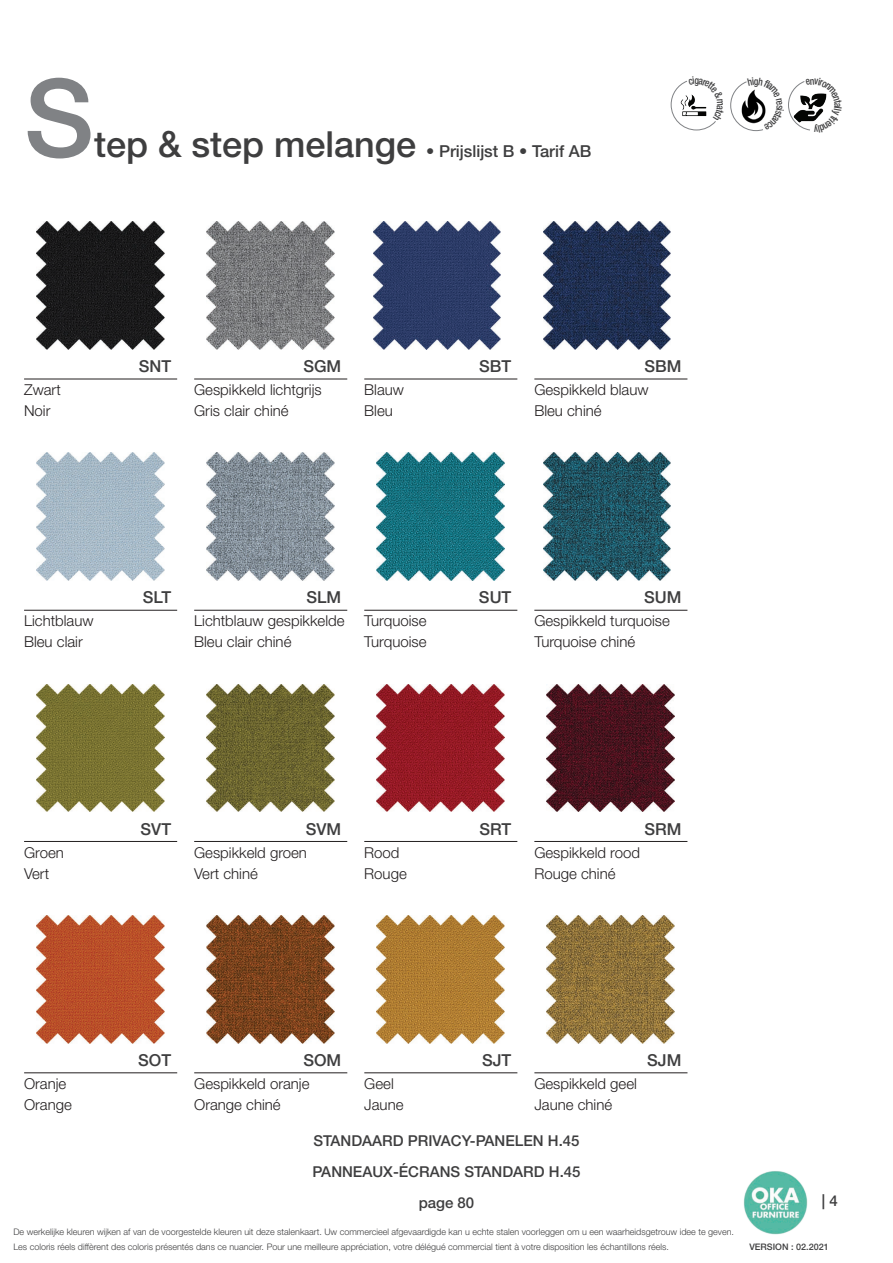
<style>
.page{position:relative;width:893px;height:1263px;background:#fff}
.page>*{position:absolute;margin:0;border:0;box-sizing:border-box;transform-origin:0 0}
.t1{font:500 108px "Helvetica Neue LT Std";color:#808285}
.t2{font:500 16.5px "Helvetica Neue LT Std";color:#3e3e3f}
.t3{font:300 15px "Helvetica Neue LT Std";color:#231f20}
.t4{font:500 15px/30.8px "Helvetica Neue LT Std";color:#3e3e3f;text-align:center}
.t5{font:300 9px/14.4px "Helvetica Neue LT Std";color:#3e3e3f}
.t6{font:500 9px "Helvetica Neue LT Std";color:#3e3e3f}
.s1{font-size:36px}
</style>
<div class="page">
<img style="left:743px;top:1171px;width:64px;height:64px">
<img style="left:36px;top:222px;width:128px;height:127px">
<img style="left:207px;top:222px;width:127px;height:127px">
<img style="left:36px;top:453px;width:128px;height:127px">
<img style="left:207px;top:453px;width:127px;height:127px">
<img style="left:377px;top:453px;width:127px;height:127px">
<hr style="left:24px;top:379px;width:153px;height:1px;background:#231f20">
<hr style="left:194px;top:379px;width:153px;height:1px;background:#231f20">
<hr style="left:364px;top:379px;width:153px;height:1px;background:#231f20">
<hr style="left:534px;top:379px;width:153px;height:1px;background:#231f20">
<hr style="left:24px;top:610px;width:153px;height:1px;background:#231f20">
<hr style="left:194px;top:610px;width:153px;height:1px;background:#231f20">
<hr style="left:364px;top:610px;width:153px;height:1px;background:#231f20">
<hr style="left:534px;top:610px;width:153px;height:1px;background:#231f20">
<img style="left:207px;top:684px;width:127px;height:128px">
<img style="left:377px;top:684px;width:127px;height:128px">
<img style="left:36px;top:684px;width:128px;height:128px">
<hr style="left:24px;top:841px;width:153px;height:1px;background:#231f20">
<hr style="left:194px;top:841px;width:153px;height:1px;background:#231f20">
<hr style="left:364px;top:841px;width:153px;height:1px;background:#231f20">
<hr style="left:534px;top:841px;width:153px;height:1px;background:#231f20">
<img style="left:373px;top:222px;width:128px;height:127px">
<img style="left:543px;top:222px;width:128px;height:127px">
<img style="left:543px;top:453px;width:128px;height:127px">
<img style="left:547px;top:684px;width:127px;height:128px">
<img style="left:207px;top:915px;width:127px;height:128px">
<img style="left:377px;top:915px;width:127px;height:128px">
<img style="left:36px;top:915px;width:128px;height:128px">
<hr style="left:24px;top:1072px;width:153px;height:1px;background:#231f20">
<hr style="left:194px;top:1072px;width:153px;height:1px;background:#231f20">
<hr style="left:364px;top:1072px;width:153px;height:1px;background:#231f20">
<hr style="left:534px;top:1072px;width:153px;height:1px;background:#231f20">
<img style="left:547px;top:915px;width:127px;height:128px">
<svg style="left:730px;top:81px;width:97px;height:51px"></svg>
<svg style="left:671px;top:80px;width:45px;height:50px"></svg>
<p class="t1" style="left:24px;top:54px;width:71px">S</p>
<p class="t2" style="left:94px;top:141px;width:499px"><span class="s1">tep &amp; step melange</span> • Prijslijst B • Tarif AB</p>
<p class="t2" style="left:139px;top:356px;width:34px">SNT</p>
<p class="t2" style="left:303px;top:356px;width:39px">SGM</p>
<p class="t2" style="left:479px;top:356px;width:34px">SBT</p>
<p class="t2" style="left:644px;top:356px;width:38px">SBM</p>
<p class="t3" style="left:24px;top:381px;width:38px">Zwart</p>
<p class="t3" style="left:194px;top:381px;width:129px">Gespikkeld lichtgrijs</p>
<p class="t3" style="left:364px;top:381px;width:41px">Blauw</p>
<p class="t3" style="left:534px;top:381px;width:116px">Gespikkeld blauw</p>
<p class="t3" style="left:24px;top:402px;width:28px">Noir</p>
<p class="t3" style="left:194px;top:402px;width:96px">Gris clair chiné</p>
<p class="t3" style="left:364px;top:402px;width:30px">Bleu</p>
<p class="t3" style="left:534px;top:402px;width:69px">Bleu chiné</p>
<p class="t2" style="left:143px;top:588px;width:30px">SLT</p>
<p class="t2" style="left:306px;top:588px;width:36px">SLM</p>
<p class="t2" style="left:479px;top:588px;width:34px">SUT</p>
<p class="t2" style="left:644px;top:588px;width:39px">SUM</p>
<p class="t3" style="left:24px;top:612px;width:71px">Lichtblauw</p>
<p class="t3" style="left:194px;top:612px;width:152px">Lichtblauw gespikkelde</p>
<p class="t3" style="left:364px;top:612px;width:64px">Turquoise</p>
<p class="t3" style="left:534px;top:612px;width:137px">Gespikkeld turquoise</p>
<p class="t3" style="left:24px;top:633px;width:60px">Bleu clair</p>
<p class="t3" style="left:194px;top:633px;width:99px">Bleu clair chiné</p>
<p class="t3" style="left:364px;top:633px;width:64px">Turquoise</p>
<p class="t3" style="left:534px;top:633px;width:102px">Turquoise chiné</p>
<p class="t2" style="left:141px;top:819px;width:32px">SVT</p>
<p class="t2" style="left:306px;top:819px;width:37px">SVM</p>
<p class="t2" style="left:480px;top:819px;width:33px">SRT</p>
<p class="t2" style="left:644px;top:819px;width:38px">SRM</p>
<p class="t3" style="left:24px;top:843px;width:41px">Groen</p>
<p class="t3" style="left:194px;top:843px;width:114px">Gespikkeld groen</p>
<p class="t3" style="left:364px;top:843px;width:37px">Rood</p>
<p class="t3" style="left:534px;top:843px;width:107px">Gespikkeld rood</p>
<p class="t3" style="left:24px;top:864px;width:27px">Vert</p>
<p class="t3" style="left:194px;top:864px;width:65px">Vert chiné</p>
<p class="t3" style="left:364px;top:864px;width:44px">Rouge</p>
<p class="t3" style="left:534px;top:864px;width:83px">Rouge chiné</p>
<p class="t2" style="left:138px;top:1050px;width:35px">SOT</p>
<p class="t2" style="left:303px;top:1050px;width:39px">SOM</p>
<p class="t2" style="left:482px;top:1050px;width:31px">SJT</p>
<p class="t2" style="left:647px;top:1050px;width:36px">SJM</p>
<p class="t3" style="left:24px;top:1074px;width:44px">Oranje</p>
<p class="t3" style="left:194px;top:1074px;width:117px">Gespikkeld oranje</p>
<p class="t3" style="left:364px;top:1074px;width:31px">Geel</p>
<p class="t3" style="left:534px;top:1074px;width:104px">Gespikkeld geel</p>
<p class="t3" style="left:24px;top:1095px;width:49px">Orange</p>
<p class="t3" style="left:194px;top:1095px;width:88px">Orange chiné</p>
<p class="t3" style="left:364px;top:1095px;width:41px">Jaune</p>
<p class="t3" style="left:534px;top:1095px;width:79px">Jaune chiné</p>
<p class="t4" style="left:312px;top:1125px;width:270px">STANDAARD PRIVACY-PANELEN H.45<br>PANNEAUX-ÉCRANS STANDARD H.45 page 80</p>
<p class="t5" style="left:13px;top:1225px;width:722px">De werkelijke kleuren wijken af van de voorgestelde kleuren uit deze stalenkaart. Uw commercieel afgevaardigde kan u echte stalen voorleggen om u een waarheidsgetrouw idee te geven.<br>Les coloris réels diffèrent des coloris présentés dans ce nuancier. Pour une meilleure appréciation, votre délégué commercial tient à votre disposition les échantillons réels.</p>
<p class="t4" style="left:822px;top:1185px;width:17px">| 4</p>
<p class="t6" style="left:749px;top:1242px;width:81px">VERSION : 02.2021</p>
</div>
